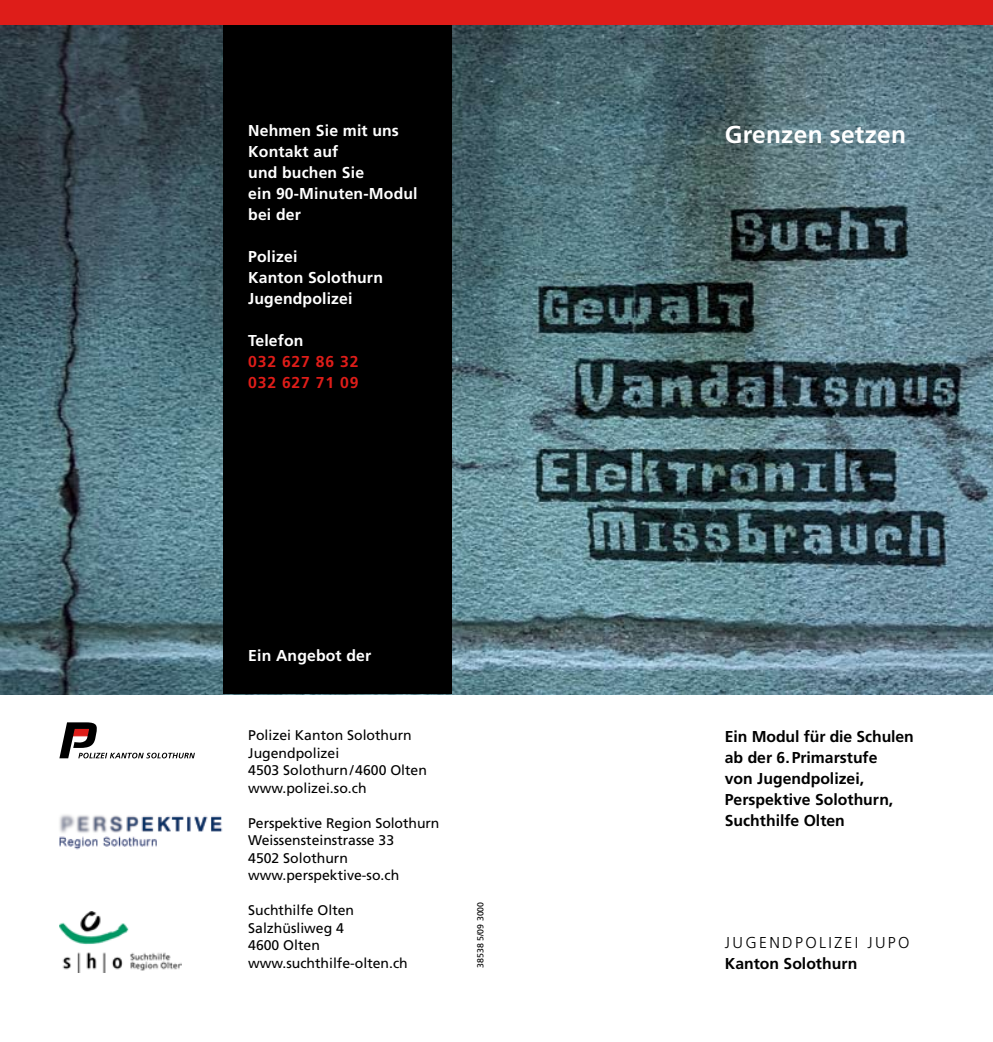
<style>
.page{position:relative;width:993px;height:1042px;background:#fff}
.page>*{position:absolute;margin:0;border:0;box-sizing:border-box;transform-origin:0 0}
.t1{font:700 24.5px "Frutiger";letter-spacing:.01em;color:#fff}
.t2{font:700 15.75px/21px "Frutiger";letter-spacing:.01em;color:#fff}
.t3{font:700 15.75px/21px "Frutiger";color:#000}
.t4{font:700 15.75px/21px "Frutiger";letter-spacing:.05em;color:#de1d19}
.t5{font:300 15.75px "Frutiger";letter-spacing:.15em;color:#000}
.t6{font:14px/17.5px "Frutiger";color:#000}
.t7{font:8.75px "Frutiger";color:#000}
</style>
<div class="page">
<img style="left:0;top:25px;width:992px;height:669px">
<div style="left:223px;top:25px;width:228px;height:669px;background:#000"></div>
<img style="left:59px;top:814px;width:164px;height:36px">
<img style="left:59px;top:911px;width:123px;height:61px">
<div style="left:0;top:0;width:992px;height:25px;background:#de1d19"></div>
<svg style="left:59px;top:722px;width:136px;height:36px"></svg>
<p class="t2" style="left:248px;top:120px;width:171px">Nehmen Sie mit uns<br>Kontakt auf<br>und buchen Sie<br>ein 90-Minuten-Modul bei der</p>
<p class="t2" style="left:248px;top:246px;width:136px">Polizei<br>Kanton Solothurn<br>Jugendpolizei</p>
<p class="t2" style="left:248px;top:330px;width:57px">Telefon</p>
<p class="t4" style="left:248px;top:351px;width:112px">032 627 86 32<br>032 627 71 09</p>
<p class="t2" style="left:248px;top:645px;width:124px">Ein Angebot der</p>
<p class="t6" style="left:248px;top:726px;width:180px">Polizei Kanton Solothurn<br>Jugendpolizei<br>4503 Solothurn/4600 Olten www.polizei.so.ch</p>
<p class="t6" style="left:248px;top:814px;width:193px">Perspektive Region Solothurn<br>Weissensteinstrasse 33<br>4502 Solothurn www.perspektive-so.ch</p>
<p class="t6" style="left:248px;top:901px;width:161px">Suchthilfe Olten<br>Salzhüsliweg 4<br>4600 Olten www.suchthilfe-olten.ch</p>
<p class="t7" style="left:475px;top:967px;width:67px;rotate:-90deg">38538 5/09 3000</p>
<h1 class="t1" style="left:724px;top:120px;width:183px">Grenzen setzen</h1>
<p class="t3" style="left:724px;top:725px;width:190px">Ein Modul für die Schulen ab der 6.Primarstufe<br>von Jugendpolizei,<br>Perspektive Solothurn,<br>Suchthilfe Olten</p>
<p class="t5" style="left:724px;top:934px;width:186px">JUGENDPOLIZEI JUPO</p>
<p class="t3" style="left:724px;top:953px;width:134px">Kanton Solothurn</p>
</div>
